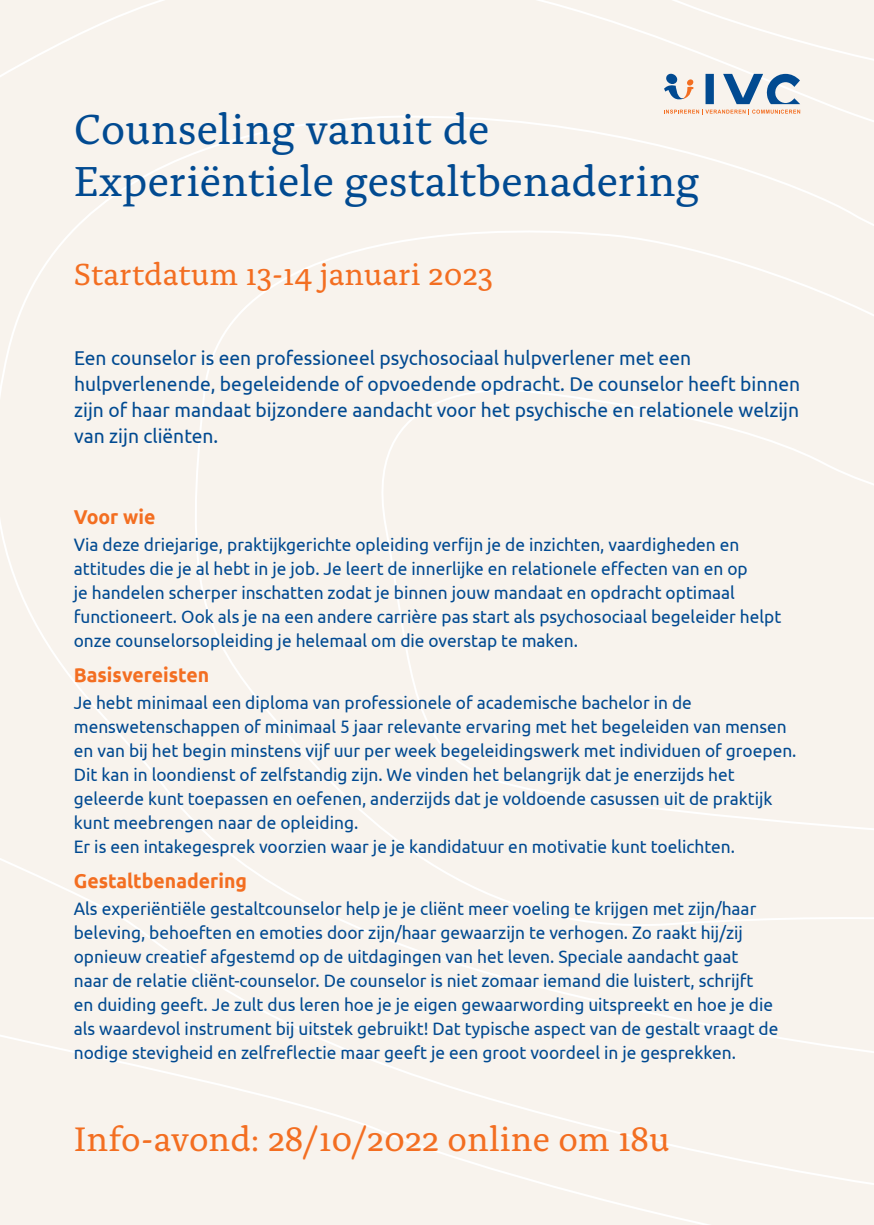
<style>
.page{position:relative;width:874px;height:1225px;background:#fff}
.page>*{position:absolute;margin:0;border:0;box-sizing:border-box;transform-origin:0 0}
.t1{font:44px/52px "Alda OTCEV";color:#014a91}
.t2{font:35.6px "Alda OTCEV";color:#f36e21}
.t3{font:32px "Alda OTCEV";color:#f36e21}
.t4{font:20px/26px "Ubuntu";color:#014a91;scale:.96 1}
.t5{font:700 20px "Ubuntu";color:#f36e21}
.t6{font:18px/24px "Ubuntu";color:#014a91;scale:.96 1}
</style>
<div class="page">
<div style="left:0;top:0;width:873px;height:1225px;background:#f8f3ed"></div>
<svg style="left:663px;top:74px;width:136px;height:40px;background:#b6bec9"></svg>
<h1 class="t1" style="left:74px;top:99px;width:626px">Counseling vanuit de<br>Experiëntiele gestaltbenadering</h1>
<h3 class="t3" style="left:74px;top:250px;width:420px">Startdatum 13-14 januari 2023</h3>
<p class="t4" style="left:74px;top:344px;width:757px">Een counselor is een professioneel psychosociaal hulpverlener met een hulpverlenende, begeleidende of opvoedende opdracht. De counselor heeft binnen zijn of haar mandaat bijzondere aandacht voor het psychische en relationele welzijn van zijn cliënten.</p>
<p class="t5" style="left:74px;top:504px;width:83px">Voor wie</p>
<p class="t6" style="left:74px;top:531px;width:738px">Via deze driejarige, praktijkgerichte opleiding verfijn je de inzichten, vaardigheden en attitudes die je al hebt in je job. Je leert de innerlijke en relationele effecten van en op<br>je handelen scherper inschatten zodat je binnen jouw mandaat en opdracht optimaal functioneert. Ook als je na een andere carrière pas start als psychosociaal begeleider helpt onze counselorsopleiding je helemaal om die overstap te maken.</p>
<p class="t5" style="left:74px;top:663px;width:137px">Basisvereisten</p>
<p class="t6" style="left:74px;top:690px;width:754px">Je hebt minimaal een diploma van professionele of academische bachelor in de menswetenschappen of minimaal 5 jaar relevante ervaring met het begeleiden van mensen en van bij het begin minstens vijf uur per week begeleidingswerk met individuen of groepen.<br>Dit kan in loondienst of zelfstandig zijn. We vinden het belangrijk dat je enerzijds het geleerde kunt toepassen en oefenen, anderzijds dat je voldoende casussen uit de praktijk kunt meebrengen naar de opleiding.<br>Er is een intakegesprek voorzien waar je je kandidatuur en motivatie kunt toelichten.</p>
<p class="t5" style="left:74px;top:869px;width:175px">Gestaltbenadering</p>
<p class="t6" style="left:74px;top:896px;width:735px">Als experiëntiële gestaltcounselor help je je cliënt meer voeling te krijgen met zijn/haar beleving, behoeften en emoties door zijn/haar gewaarzijn te verhogen. Zo raakt hij/zij opnieuw creatief afgestemd op de uitdagingen van het leven. Speciale aandacht gaat<br>naar de relatie cliënt-counselor. De counselor is niet zomaar iemand die luistert, schrijft<br>en duiding geeft. Je zult dus leren hoe je je eigen gewaarwording uitspreekt en hoe je die als waardevol instrument bij uitstek gebruikt! Dat typische aspect van de gestalt vraagt de nodige stevigheid en zelfreflectie maar geeft je een groot voordeel in je gesprekken.</p>
<h2 class="t2" style="left:74px;top:1113px;width:597px">Info-avond: 28/10/2022 online om 18u</h2>
</div>
